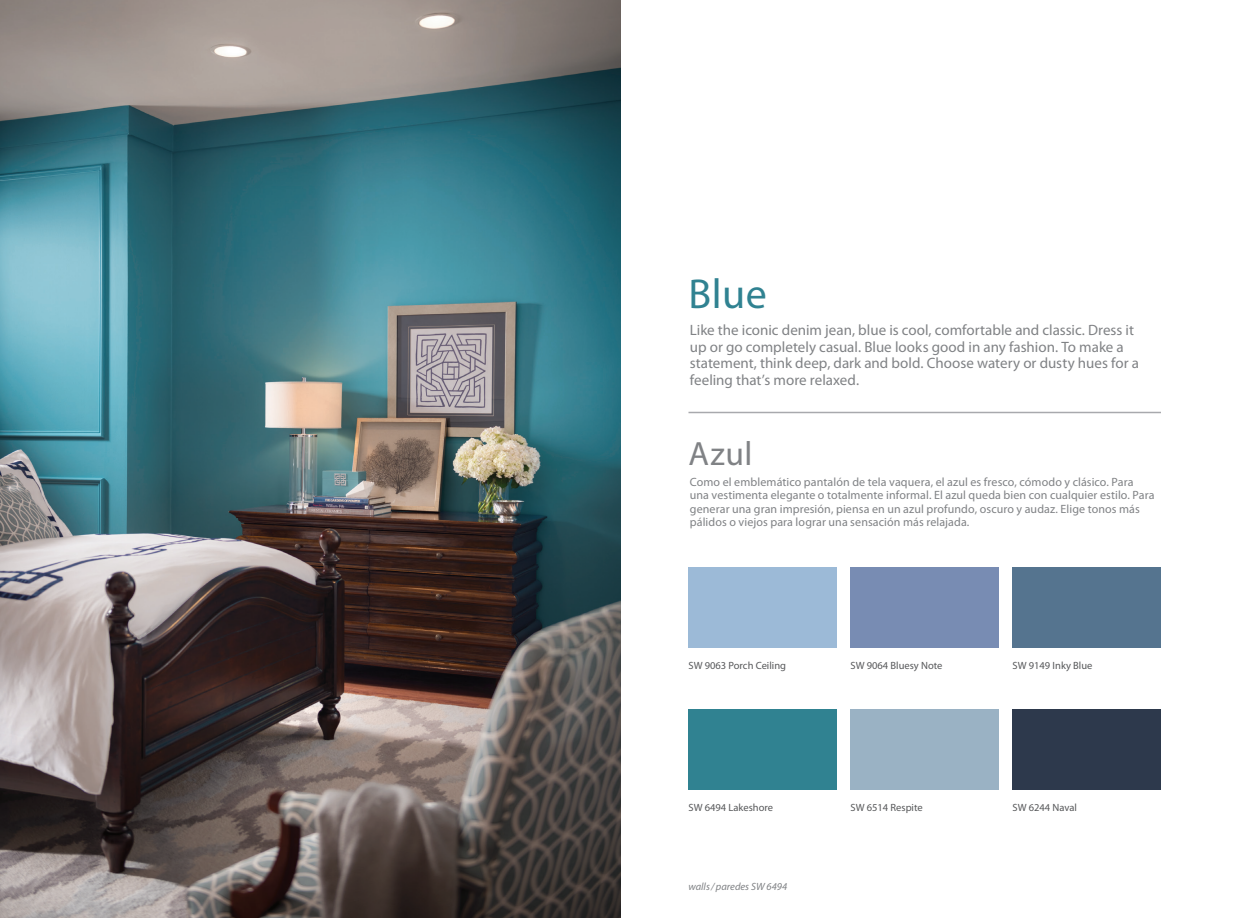
<style>
.page{position:relative;width:1242px;height:918px;background:#fff}
.page>*{position:absolute;margin:0;border:0;box-sizing:border-box;transform-origin:0 0}
.t1{font:42px "Myriad Pro";color:#308291}
.t2{font:33.75px "Myriad Pro";color:#808285}
.t3{font:15px/16.5px "Myriad Pro";color:#808285}
.t4{font:12px/13.5px "Myriad Pro";letter-spacing:.01em;color:#808285}
.t5{font:10.5px "Myriad Pro";color:#57585a}
.t6{font:italic 10.5px "Myriad Pro";color:#808285}
</style>
<div class="page">
<img style="left:0;top:0;width:621px;height:918px">
<hr style="left:688px;top:412px;width:473px;height:1px;background:#a8a9ad">
<div style="left:688px;top:567px;width:149px;height:81px;background:#9cbad7"></div>
<div style="left:850px;top:567px;width:149px;height:81px;background:#788cb3"></div>
<div style="left:1012px;top:567px;width:149px;height:81px;background:#55748f"></div>
<div style="left:688px;top:709px;width:149px;height:81px;background:#308291"></div>
<div style="left:850px;top:709px;width:149px;height:81px;background:#9ab2c4"></div>
<div style="left:1012px;top:709px;width:149px;height:81px;background:#2d394c"></div>
<h1 class="t1" style="left:688px;top:271px;width:80px">Blue</h1>
<p class="t3" style="left:690px;top:322px;width:451px">Like the iconic denim jean, blue is cool, comfortable and classic. Dress it up or go completely casual. Blue looks good in any fashion. To make a statement, think deep, dark and bold. Choose watery or dusty hues for a feeling that’s more relaxed.</p>
<h2 class="t2" style="left:688px;top:435px;width:65px">Azul</h2>
<p class="t4" style="left:690px;top:475px;width:466px">Como el emblemático pantalón de tela vaquera, el azul es fresco, cómodo y clásico. Para una vestimenta elegante o totalmente informal. El azul queda bien con cualquier estilo. Para generar una gran impresión, piensa en un azul profundo, oscuro y audaz. Elige tonos más pálidos o viejos para lograr una sensación más relajada.</p>
<p class="t5" style="left:688px;top:660px;width:99px">SW 9063 Porch Ceiling</p>
<p class="t5" style="left:851px;top:660px;width:93px">SW 9064 Bluesy Note</p>
<p class="t5" style="left:1013px;top:660px;width:81px">SW 9149 Inky Blue</p>
<p class="t5" style="left:689px;top:802px;width:86px">SW 6494 Lakeshore</p>
<p class="t5" style="left:851px;top:802px;width:74px">SW 6514 Respite</p>
<p class="t5" style="left:1013px;top:802px;width:66px">SW 6244 Naval</p>
<p class="t6" style="left:688px;top:880px;width:100px">walls/paredes SW 6494</p>
</div>
